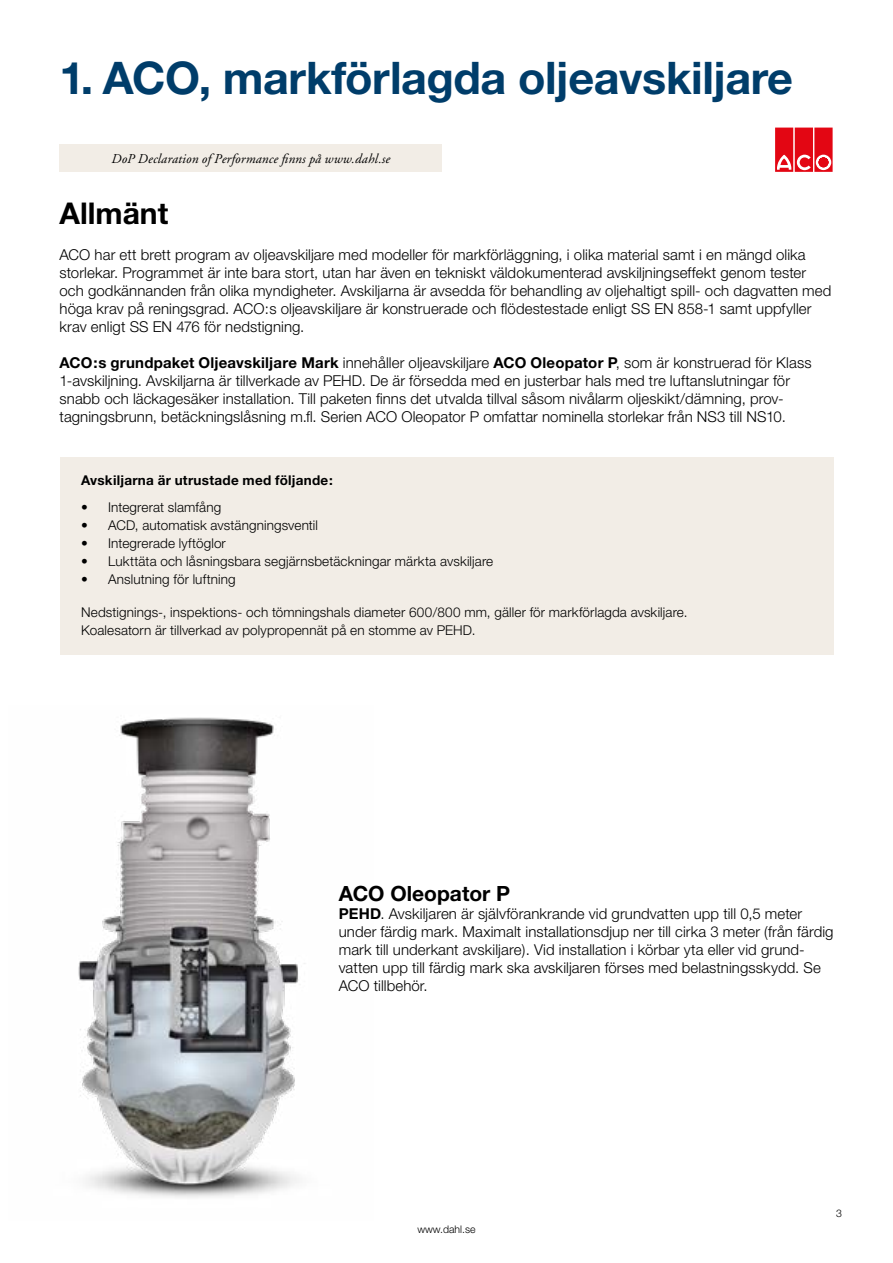
<style>
.page{position:relative;width:893px;height:1263px;background:#fff}
.page>*{position:absolute;margin:0;border:0;box-sizing:border-box;transform-origin:0 0}
.t1{font:700 45px "Helvetica Neue CE";letter-spacing:-.01em;color:#003d6a}
.t2{font:700 30px "Helvetica Neue CE";color:#000}
.t3{font:700 21px "Helvetica Neue CE";color:#000}
.t4{font:300 15px/18px "Helvetica Neue CE";letter-spacing:.005em;color:#000}
.t5{font:300 13.5px/18px "Helvetica Neue CE";letter-spacing:.01em;color:#000}
.t6{font:italic 13.5px "Adobe Garamond";letter-spacing:.01em;color:#000}
.t7{font:700 13.5px "Helvetica Neue CE";letter-spacing:.02em;color:#000}
.t8{font:300 10.5px "Helvetica Neue CE";color:#000}
.s1{font-weight:700}
</style>
<div class="page">
<div style="left:60px;top:457px;width:773px;height:198px;background:#f2ede6"></div>
<img style="left:78px;top:717px;width:227px;height:481px">
<svg style="left:775px;top:128px;width:58px;height:44px;background:#e7313c"></svg>
<div style="left:60px;top:145px;width:382px;height:27px;background:#f2ede6"></div>
<h1 class="t1" style="left:60px;top:50px;width:735px">1. ACO, markförlagda oljeavskiljare</h1>
<p class="t6" style="left:112px;top:151px;width:280px">DoP Declaration of Performance finns på www.dahl.se</p>
<h2 class="t2" style="left:60px;top:195px;width:110px">Allmänt</h2>
<p class="t4" style="left:60px;top:246px;width:773px">ACO har ett brett program av oljeavskiljare med modeller för markförläggning, i olika material samt i en mängd olika storlekar. Programmet är inte bara stort, utan har även en tekniskt väldokumenterad avskiljningseffekt genom tester och godkännanden från olika myndigheter. Avskiljarna är avsedda för behandling av oljehaltigt spill- och dagvatten med höga krav på reningsgrad. ACO:s oljeavskiljare är konstruerade och flödestestade enligt SS EN 858-1 samt uppfyller krav enligt SS EN 476 för nedstigning.</p>
<p class="t4" style="left:60px;top:354px;width:754px"><span class="s1">ACO:s grundpaket Oljeavskiljare Mark</span> innehåller oljeavskiljare <span class="s1">ACO Oleopator P</span>, som är konstruerad för Klass 1-avskiljning. Avskiljarna är tillverkade av PEHD. De är försedda med en justerbar hals med tre luftanslutningar för snabb och läckagesäker installation. Till paketen finns det utvalda tillval såsom nivålarm oljeskikt/dämning, prov&shy;tagningsbrunn, betäckningslåsning m.fl. Serien ACO Oleopator P omfattar nominella storlekar från NS3 till NS10.</p>
<p class="t7" style="left:81px;top:472px;width:253px">Avskiljarna är utrustade med följande:</p>
<p class="t5" style="left:81px;top:498px;width:142px">• Integrerat slamfång</p>
<p class="t5" style="left:81px;top:516px;width:238px">• ACD, automatisk avstängningsventil</p>
<p class="t5" style="left:81px;top:534px;width:146px">• Integrerade lyftöglor</p>
<p class="t5" style="left:81px;top:552px;width:414px">• Lukttäta och låsningsbara segjärnsbetäckningar märkta avskiljare</p>
<p class="t5" style="left:81px;top:570px;width:156px">• Anslutning för luftning</p>
<p class="t5" style="left:81px;top:603px;width:608px">Nedstignings-, inspektions- och tömningshals diameter 600/800 mm, gäller för markförlagda avskiljare.<br>Koalesatorn är tillverkad av polypropennät på en stomme av PEHD.</p>
<h3 class="t3" style="left:339px;top:880px;width:173px">ACO Oleopator P</h3>
<p class="t4" style="left:339px;top:904px;width:496px"><span class="s1">PEHD</span>. Avskiljaren är självförankrande vid grundvatten upp till 0,5 meter under färdig mark. Maximalt installationsdjup ner till cirka 3 meter (från färdig mark till underkant avskiljare). Vid installation i körbar yta eller vid grund&shy;vatten upp till färdig mark ska avskiljaren förses med belastningsskydd. Se ACO tillbehör.</p>
<p class="t8" style="left:417px;top:1222px;width:60px">www.dahl.se</p>
<p class="t8" style="left:836px;top:1207px;width:7px">3</p>
</div>
